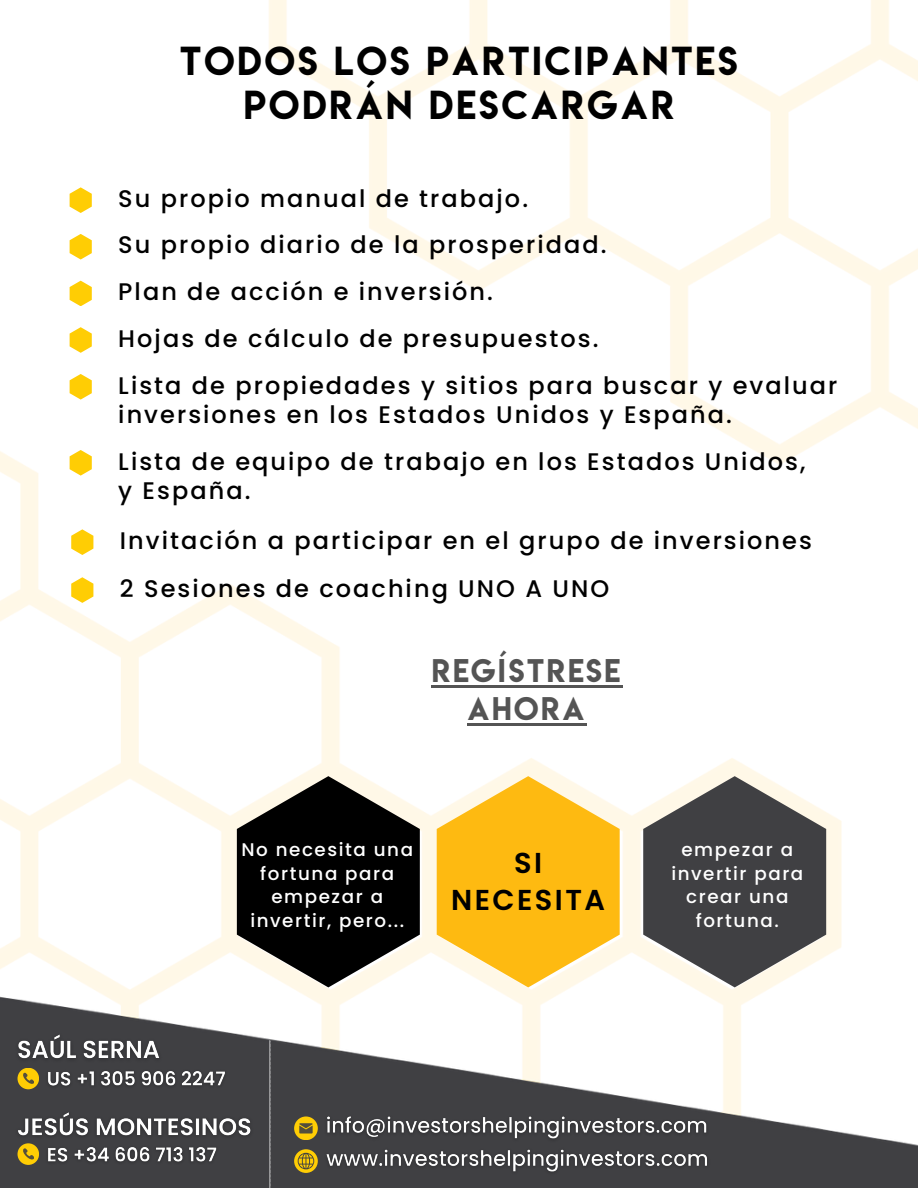
<style>
.page{position:relative;width:918px;height:1188px;background:#fff}
.page>*{position:absolute;margin:0;border:0;box-sizing:border-box;transform-origin:0 0}
.t1{font:36px/43.8px "Lemon Milk";letter-spacing:.085em;color:#000;text-align:center}
.t2{font:29.1px/37.8px "Lemon Milk";letter-spacing:.085em;color:#545454;text-align:center}
.t3{font:600 28.8px/37.2px "Poppins";letter-spacing:.085em;color:#000;text-align:center}
.t4{font:500 24px/29.2px "Poppins";letter-spacing:.085em;color:#000}
.t5{font:500 18.3px/23.7px "Poppins";letter-spacing:.085em;color:#fff;text-align:center}
</style>
<div class="page">
<img style="left:0;top:0;width:918px;height:1188px">
<div style="left:18px;top:1143px;width:21px;height:22px;background:#ffcd04;border-radius:50%"></div>
<svg style="left:23px;top:1148px;width:11px;height:12px"></svg>
<svg style="left:70px;top:187px;width:22px;height:26px"></svg>
<svg style="left:70px;top:234px;width:22px;height:26px"></svg>
<svg style="left:70px;top:281px;width:22px;height:25px"></svg>
<svg style="left:70px;top:327px;width:22px;height:26px"></svg>
<svg style="left:70px;top:374px;width:22px;height:26px"></svg>
<svg style="left:70px;top:450px;width:22px;height:26px"></svg>
<svg style="left:71px;top:529px;width:22px;height:26px"></svg>
<svg style="left:71px;top:577px;width:22px;height:26px"></svg>
<svg style="left:643px;top:776px;width:183px;height:211px;background:#6f6e6e"></svg>
<svg style="left:437px;top:776px;width:183px;height:211px;background:#feca48"></svg>
<svg style="left:237px;top:776px;width:183px;height:211px;background:#3f3e3c"></svg>
<div style="left:294px;top:1116px;width:24px;height:24px;background:#ffcd04;border-radius:50%"></div>
<svg style="left:299px;top:1123px;width:14px;height:10px"></svg>
<svg style="left:294px;top:1149px;width:24px;height:24px"></svg>
<svg style="left:298px;top:1153px;width:16px;height:16px"></svg>
<div style="left:18px;top:1068px;width:21px;height:21px;background:#ffcd04;border-radius:50%"></div>
<svg style="left:23px;top:1073px;width:11px;height:11px"></svg>
<svg style="left:269px;top:1040px;width:2px;height:148px"></svg>
<img style="left:44px;top:1144px;width:177px;height:24px">
<hr style="left:432px;top:685px;width:191px;height:3px;background:#545454">
<hr style="left:468px;top:723px;width:119px;height:2px;background:#545454">
<img style="left:323px;top:1112px;width:389px;height:32px">
<img style="left:321px;top:1144px;width:392px;height:35px">
<img style="left:44px;top:1066px;width:186px;height:27px">
<img style="left:13px;top:1028px;width:152px;height:38px">
<img style="left:12px;top:1105px;width:245px;height:39px">
<h1 class="t1" style="left:180px;top:39px;width:559px">TODOS LOS PARTICIPANTES<br>PODRÁN DESCARGAR</h1>
<h5 class="t4" style="left:118px;top:184px;width:411px">Su propio manual de trabajo.</h5>
<h5 class="t4" style="left:118px;top:230px;width:490px">Su propio diario de la prosperidad.</h5>
<h5 class="t4" style="left:118px;top:277px;width:376px">Plan de acción e inversión.</h5>
<h5 class="t4" style="left:118px;top:324px;width:482px">Hojas de cálculo de presupuestos.</h5>
<h5 class="t4" style="left:118px;top:371px;width:721px">Lista de propiedades y sitios para buscar y evaluar inversiones en los Estados Unidos y España.</h5>
<h5 class="t4" style="left:118px;top:447px;width:689px">Lista de equipo de trabajo en los Estados Unidos, y España.</h5>
<h5 class="t4" style="left:120px;top:526px;width:694px">Invitación a participar en el grupo de inversiones</h5>
<h5 class="t4" style="left:120px;top:574px;width:491px">2 Sesiones de coaching UNO A UNO</h5>
<p class="t2" style="left:432px;top:652px;width:190px">REGÍSTRESE<br>AHORA</p>
<h2 class="t5" style="left:241px;top:838px;width:173px">No necesita una fortuna para empezar a invertir, pero...</h2>
<p class="t5" style="left:671px;top:838px;width:133px">empezar a invertir para crear una fortuna.</p>
<h3 class="t3" style="left:451px;top:844px;width:155px">SI<br>NECESITA</h3>
</div>
